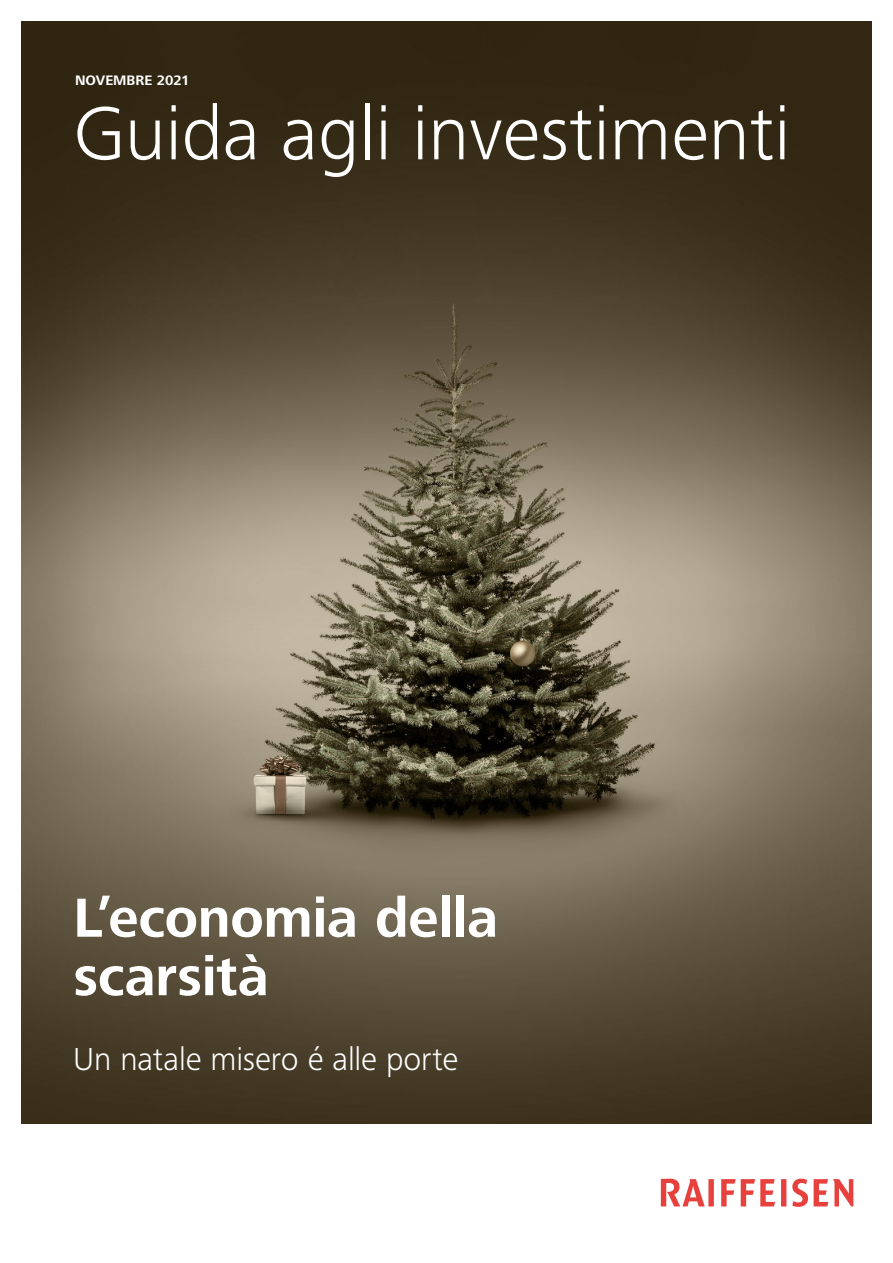
<style>
.page{position:relative;width:893px;height:1263px;background:#fff}
.page>*{position:absolute;margin:0;border:0;box-sizing:border-box;transform-origin:0 0}
.t1{font:300 78px "Frutiger Next Pro";color:#fff}
.t2{font:700 57px/58.5px "Frutiger Next Pro";letter-spacing:-.005em;color:#fff}
.t3{font:300 33px "Frutiger Next Pro";letter-spacing:-.005em;color:#fff}
.t4{font:700 14.25px "Frutiger Next Pro";color:#fff}
</style>
<div class="page">
<svg style="left:661px;top:1178px;width:192px;height:29px"></svg>
<img style="left:21px;top:21px;width:851px;height:1102px">
<p class="t4" style="left:75px;top:72px;width:116px">NOVEMBRE 2021</p>
<h1 class="t1" style="left:73px;top:89px;width:719px">Guida agli investimenti</h1>
<h2 class="t2" style="left:73px;top:888px;width:426px">L’economia della scarsità</h2>
<p class="t3" style="left:73px;top:1040px;width:386px">Un natale misero é alle porte</p>
</div>
